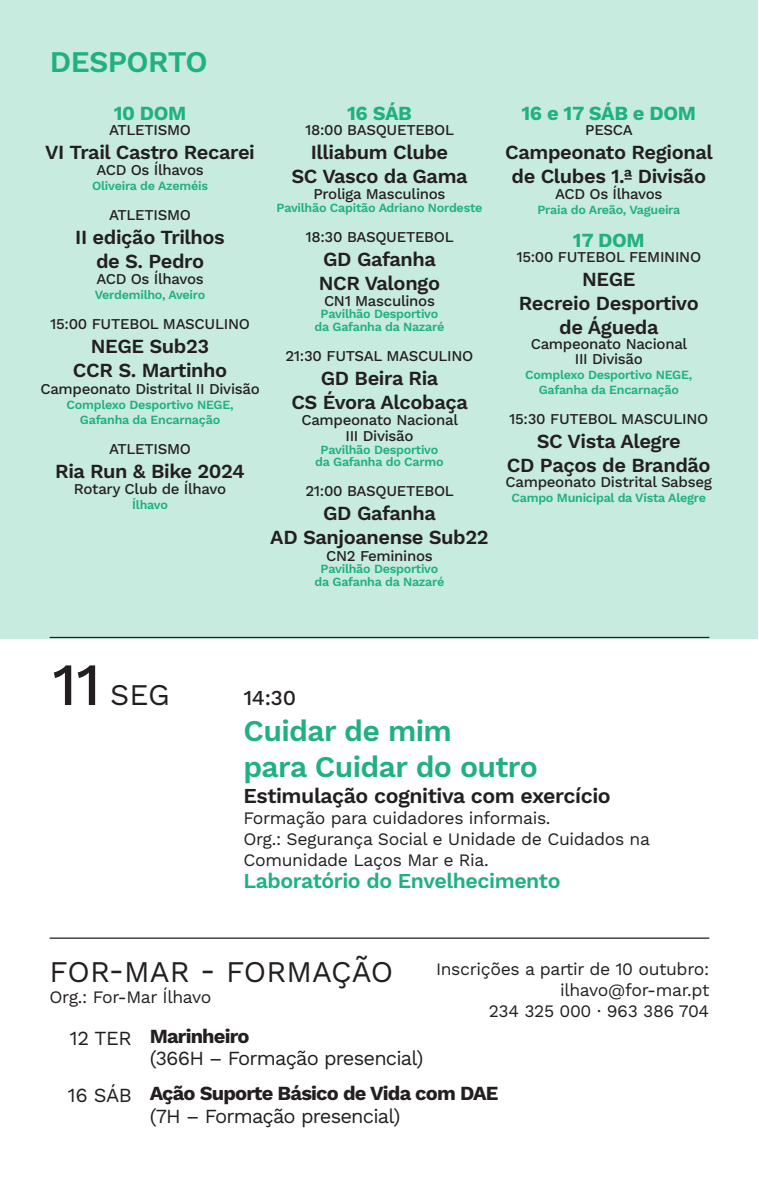
<style>
.page{position:relative;width:759px;height:1177px;background:#fff}
.page>*{position:absolute;margin:0;border:0;box-sizing:border-box;transform-origin:0 0}
.AGENDA{font:600 30px/36px "Work Sans";letter-spacing:-.02em;color:#21b081}
.AGENDA-2{font:30px "Work Sans";color:#231f20}
.DESPORTO{font:600 30px "Work Sans";letter-spacing:-.02em;color:#21b081}
.AGENDA-3{font:600 21.25px "Work Sans";letter-spacing:-.02em;color:#231f20}
.AGENDA-4{font:600 21.25px "Work Sans";letter-spacing:-.02em;color:#21b081}
.AGENDA-5{font:500 21.25px "Work Sans";color:#231f20}
.AGENDA-6{font:600 20px/24px "Work Sans";letter-spacing:-.02em;color:#231f20;text-align:center}
.AGENDA-7{font:20px/22.5px "Work Sans";letter-spacing:-.04em;color:#231f20}
.AGENDA-8{font:700 20px "Work Sans";letter-spacing:-.04em;color:#231f20}
.AGENDA-9{font:700 20px "Work Sans";letter-spacing:-.02em;color:#21b081}
.AGENDA-10{font:17.5px/21px "Work Sans";letter-spacing:-.02em;color:#231f20}
.AGENDA-11{font:500 15px/16.2px "Work Sans";letter-spacing:-.02em;color:#231f20;text-align:center}
.AGENDA-12{font:600 12.5px/12.5px "Work Sans";letter-spacing:-.02em;color:#21b081;text-align:center}
.s1{font-weight:500;font-size:60px}
.s2{font-weight:700}
</style>
<div class="page">
<div style="left:0;top:0;width:757px;height:638px;background:#c8ebdf"></div>
<hr style="left:50px;top:637px;width:659px;height:1px;background:#231f20">
<hr style="left:50px;top:937px;width:659px;height:1px;background:#231f20">
<p class="DESPORTO" style="left:50px;top:45px;width:159px">DESPORTO</p>
<p class="AGENDA-9" style="left:114px;top:101px;width:74px">10 DOM</p>
<p class="AGENDA-11" style="left:109px;top:122px;width:83px">ATLETISMO</p>
<p class="AGENDA-6" style="left:45px;top:141px;width:211px">VI Trail Castro Recarei</p>
<p class="AGENDA-11" style="left:96px;top:162px;width:109px">ACD Os Ílhavos</p>
<p class="AGENDA-12" style="left:92px;top:180px;width:117px">Oliveira de Azeméis</p>
<p class="AGENDA-11" style="left:109px;top:207px;width:83px">ATLETISMO</p>
<p class="AGENDA-6" style="left:75px;top:226px;width:151px">II edição Trilhos de S. Pedro</p>
<p class="AGENDA-11" style="left:96px;top:272px;width:109px">ACD Os Ílhavos</p>
<p class="AGENDA-12" style="left:95px;top:289px;width:112px">Verdemilho, Aveiro</p>
<p class="AGENDA-11" style="left:50px;top:317px;width:201px">15:00 FUTEBOL MASCULINO</p>
<p class="AGENDA-6" style="left:91px;top:335px;width:120px">NEGE Sub23</p>
<p class="AGENDA-6" style="left:73px;top:359px;width:156px">CCR S. Martinho</p>
<p class="AGENDA-11" style="left:40px;top:381px;width:221px">Campeonato Distrital II Divisão</p>
<p class="AGENDA-12" style="left:67px;top:397px;width:168px;line-height:15px">Complexo Desportivo NEGE,<br>Gafanha da Encarnação</p>
<p class="AGENDA-11" style="left:109px;top:441px;width:83px">ATLETISMO</p>
<p class="AGENDA-6" style="left:55px;top:460px;width:191px">Ria Run &amp; Bike 2024</p>
<p class="AGENDA-11" style="left:74px;top:481px;width:154px">Rotary Club de Ílhavo</p>
<p class="AGENDA-12" style="left:132px;top:499px;width:37px">Ílhavo</p>
<p class="AGENDA-9" style="left:347px;top:101px;width:66px">16 SÁB</p>
<p class="AGENDA-11" style="left:305px;top:122px;width:150px">18:00 BASQUETEBOL</p>
<p class="AGENDA-6" style="left:310px;top:141px;width:139px">Illiabum Clube</p>
<p class="AGENDA-6" style="left:291px;top:165px;width:178px">SC Vasco da Gama</p>
<p class="AGENDA-11" style="left:313px;top:186px;width:133px">Proliga Masculinos</p>
<p class="AGENDA-12" style="left:276px;top:202px;width:207px">Pavilhão Capitão Adriano Nordeste</p>
<p class="AGENDA-11" style="left:305px;top:229px;width:150px">18:30 BASQUETEBOL</p>
<p class="AGENDA-6" style="left:323px;top:248px;width:114px">GD Gafanha</p>
<p class="AGENDA-6" style="left:318px;top:272px;width:123px">NCR Valongo</p>
<p class="AGENDA-11" style="left:324px;top:293px;width:112px">CN1 Masculinos</p>
<p class="AGENDA-12" style="left:314px;top:308px;width:131px">Pavilhão Desportivo da Gafanha da Nazaré</p>
<p class="AGENDA-11" style="left:285px;top:348px;width:189px">21:30 FUTSAL MASCULINO</p>
<p class="AGENDA-6" style="left:321px;top:367px;width:119px">GD Beira Ria</p>
<p class="AGENDA-6" style="left:291px;top:391px;width:178px">CS Évora Alcobaça</p>
<p class="AGENDA-11" style="left:301px;top:412px;width:158px">Campeonato Nacional<br>III Divisão</p>
<p class="AGENDA-12" style="left:315px;top:444px;width:130px">Pavilhão Desportivo da Gafanha do Carmo</p>
<p class="AGENDA-11" style="left:305px;top:484px;width:150px">21:00 BASQUETEBOL</p>
<p class="AGENDA-6" style="left:323px;top:502px;width:114px">GD Gafanha</p>
<p class="AGENDA-6" style="left:270px;top:526px;width:220px">AD Sanjoanense Sub22</p>
<p class="AGENDA-11" style="left:326px;top:548px;width:108px">CN2 Femininos</p>
<p class="AGENDA-12" style="left:314px;top:563px;width:131px">Pavilhão Desportivo da Gafanha da Nazaré</p>
<p class="AGENDA-9" style="left:521px;top:101px;width:176px">16 e 17 SÁB e DOM</p>
<p class="AGENDA-11" style="left:585px;top:122px;width:49px">PESCA</p>
<p class="AGENDA-6" style="left:505px;top:141px;width:209px">Campeonato Regional de Clubes 1.ª Divisão</p>
<p class="AGENDA-11" style="left:555px;top:186px;width:109px">ACD Os Ílhavos</p>
<p class="AGENDA-12" style="left:537px;top:204px;width:144px">Praia do Areão, Vagueira</p>
<p class="AGENDA-9" style="left:572px;top:228px;width:73px">17 DOM</p>
<p class="AGENDA-11" style="left:516px;top:249px;width:186px">15:00 FUTEBOL FEMININO</p>
<p class="AGENDA-6" style="left:582px;top:268px;width:55px">NEGE</p>
<p class="AGENDA-6" style="left:518px;top:292px;width:181px">Recreio Desportivo de Águeda</p>
<p class="AGENDA-11" style="left:530px;top:336px;width:158px;line-height:15px">Campeonato Nacional<br>III Divisão</p>
<p class="AGENDA-12" style="left:525px;top:367px;width:168px;line-height:15px">Complexo Desportivo NEGE,<br>Gafanha da Encarnação</p>
<p class="AGENDA-11" style="left:509px;top:411px;width:200px">15:30 FUTEBOL MASCULINO</p>
<p class="AGENDA-6" style="left:536px;top:430px;width:146px">SC Vista Alegre</p>
<p class="AGENDA-6" style="left:506px;top:454px;width:205px">CD Paços de Brandão</p>
<p class="AGENDA-11" style="left:505px;top:474px;width:208px">Campeonato Distrital Sabseg</p>
<p class="AGENDA-12" style="left:511px;top:491px;width:196px">Campo Municipal da Vista Alegre</p>
<p class="AGENDA-2" style="left:52px;top:677px;width:119px"><span class="s1">11</span> SEG</p>
<p class="AGENDA-5" style="left:243px;top:685px;width:54px">14:30</p>
<p class="AGENDA" style="left:243px;top:714px;width:296px">Cuidar de mim<br>para Cuidar do outro</p>
<p class="AGENDA-3" style="left:243px;top:783px;width:369px">Estimulação cognitiva com exercício</p>
<p class="AGENDA-10" style="left:243px;top:807px;width:308px">Formação para cuidadores informais.</p>
<p class="AGENDA-10" style="left:243px;top:828px;width:408px">Org.: Segurança Social e Unidade de Cuidados na<br>Comunidade Laços Mar e Ria.</p>
<p class="AGENDA-4" style="left:243px;top:868px;width:318px">Laboratório do Envelhecimento</p>
<p class="AGENDA-2" style="left:50px;top:954px;width:345px">FOR-MAR - FORMAÇÃO</p>
<p class="AGENDA-10" style="left:50px;top:987px;width:163px">Org.: For-Mar Ílhavo</p>
<p class="AGENDA-10" style="left:436px;top:959px;width:274px">Inscrições a partir de 10 outubro:</p>
<p class="AGENDA-10" style="left:560px;top:980px;width:151px">ilhavo@for-mar.pt</p>
<p class="AGENDA-10" style="left:488px;top:1001px;width:222px">234 325 000 . 963 386 704</p>
<p class="AGENDA-7" style="left:70px;top:1027px;width:64px">12 TER</p>
<p class="AGENDA-7" style="left:68px;top:1084px;width:66px">16 SÁB</p>
<p class="AGENDA-7" style="left:150px;top:1025px;width:275px"><span class="s2">Marinheiro<br></span>(366H – Formação presencial)</p>
<p class="AGENDA-8" style="left:150px;top:1081px;width:350px">Ação Suporte Básico de Vida com DAE</p>
<p class="AGENDA-7" style="left:150px;top:1105px;width:252px">(7H – Formação presencial)</p>
</div>
